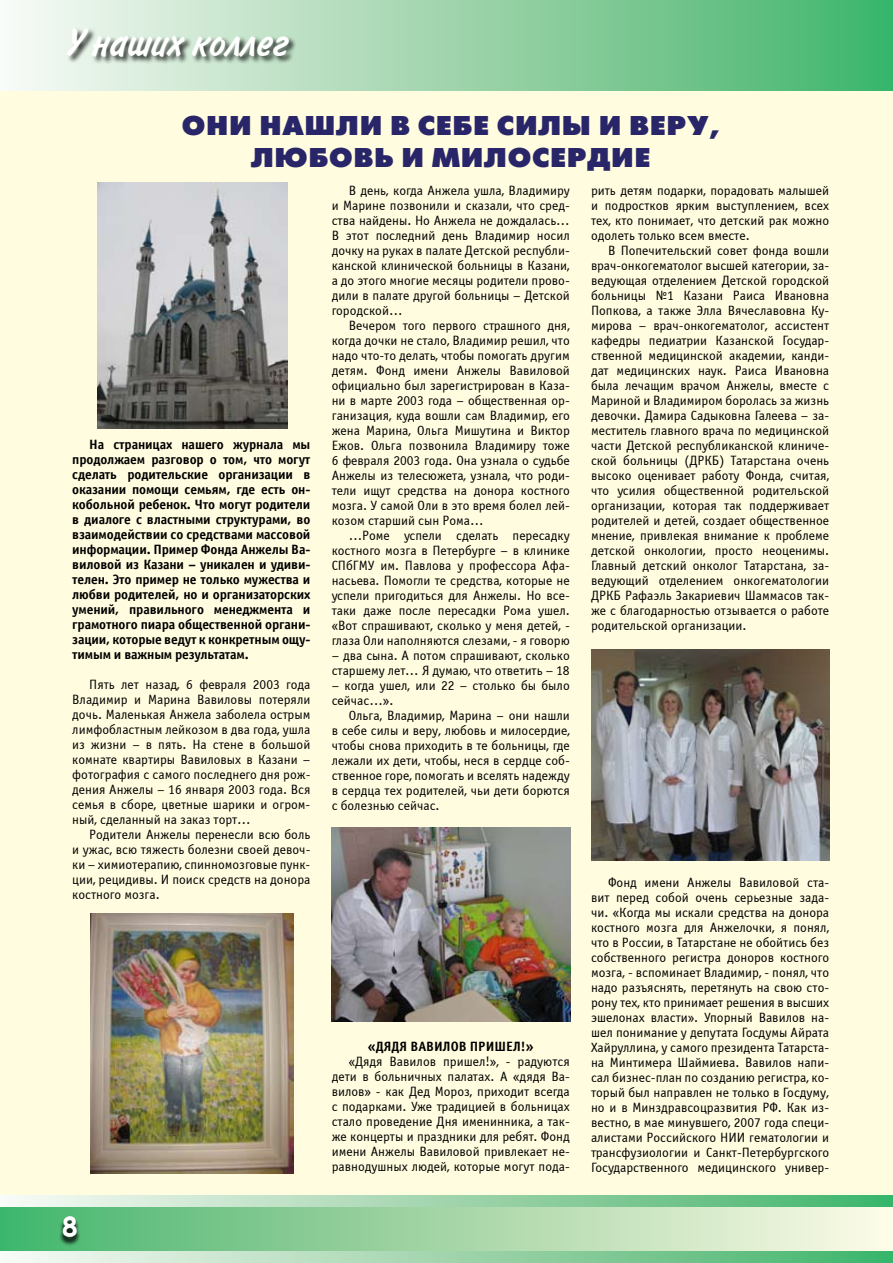
<style>
.page{position:relative;width:893px;height:1263px;background:#fffcdf}
.page>*{position:absolute;margin:0;border:0;box-sizing:border-box;transform-origin:0 0}
.t1{font:39px "Inform C";color:#fff}
.t2{font:27px/32.4px "Futuris XC";letter-spacing:.025em;color:#292569;text-align:center}
.t3{font:700 25.5px "Comic Sans MS";color:#fff}
.t4{font:13.5px/15px "Officina Sans C";color:#000;text-align:justify}
.t5{font:700 13.5px/15px "Officina Sans C";letter-spacing:-.01em;color:#000;text-align:justify}
</style>
<div class="page">
<svg style="left:0;top:1195px;width:893px;height:68px;background:#9bd4ac"></svg>
<div style="left:0;top:0;width:893px;height:91px;background:linear-gradient(to right,#fbf9f5,#41b369)"></div>
<div style="left:0;top:1208px;width:893px;height:42px;background:linear-gradient(to right,#46b46b,#fffae5)"></div>
<div style="left:59px;top:1216px;width:79px;height:47px;background:#000;opacity:.75"></div>
<div style="left:59px;top:1216px;width:75px;height:47px;background:#000;opacity:.75"></div>
<div style="left:66px;top:28px;width:776px;height:64px;background:#000;opacity:.75"></div>
<img style="left:98px;top:183px;width:189px;height:246px">
<img style="left:90px;top:913px;width:203px;height:261px">
<img style="left:332px;top:827px;width:239px;height:194px">
<img style="left:591px;top:650px;width:238px;height:210px">
<h1 class="t1" style="left:65px;top:20px;width:225px">У наших коллег</h1>
<h2 class="t2" style="left:182px;top:110px;width:539px">Они нашли в себе силы и веру, любовь и милосердие</h2>
<p class="t4" style="left:332px;top:183px;width:240px;text-indent:17px">В день, когда Анжела ушла, Владимиру и Марине позвонили и сказали, что сред&shy;ства найдены. Но Анжела не дождалась… В этот последний день Владимир носил дочку на руках в палате Детской республи&shy;канской клинической больницы в Казани, а до этого многие месяцы родители прово&shy;дили в палате другой больницы – Детской городской…</p>
<p class="t4" style="left:332px;top:318px;width:240px;text-indent:17px">Вечером того первого страшного дня, когда дочки не стало, Владимир решил, что надо что-то делать, чтобы помогать другим детям. Фонд имени Анжелы Вавиловой официально был зарегистрирован в Каза&shy;ни в марте 2003 года – общественная ор&shy;ганизация, куда вошли сам Владимир, его жена Марина, Ольга Мишутина и Виктор Ежов. Ольга позвонила Владимиру тоже 6 февраля 2003 года. Она узнала о судьбе Анжелы из телесюжета, узнала, что роди&shy;тели ищут средства на донора костного мозга. У самой Оли в это время болел лей&shy;козом старший сын Рома…</p>
<p class="t4" style="left:332px;top:528px;width:240px;text-indent:17px">…Роме успели сделать пересадку костного мозга в Петербурге – в клинике СПбГМУ им. Павлова у профессора Афа&shy;насьева. Помогли те средства, которые не успели пригодиться для Анжелы. Но все&shy;таки даже после пересадки Рома ушел. «Вот спрашивают, сколько у меня детей, - глаза Оли наполняются слезами, - я говорю</p>
<p class="t4" style="left:332px;top:648px;width:240px">– два сына. А потом спрашивают, сколько старшему лет… Я думаю, что ответить – 18</p>
<p class="t4" style="left:332px;top:678px;width:240px">– когда ушел, или 22 – столько бы было сейчас…».</p>
<p class="t4" style="left:332px;top:708px;width:240px;text-indent:17px">Ольга, Владимир, Марина – они нашли в себе силы и веру, любовь и милосердие, чтобы снова приходить в те больницы, где лежали их дети, чтобы, неся в сердце соб&shy;ственное горе, помогать и вселять надежду в сердца тех родителей, чьи дети борются с болезнью сейчас.</p>
<p class="t4" style="left:591px;top:183px;width:240px">рить детям подарки, порадовать малышей и подростков ярким выступлением, всех тех, кто понимает, что детский рак можно одолеть только всем вместе.</p>
<p class="t4" style="left:591px;top:243px;width:240px;text-indent:17px">В Попечительский совет фонда вошли врач-онкогематолог высшей категории, за&shy;ведующая отделением Детской городской больницы №1 Казани Раиса Ивановна Попкова, а также Элла Вячеславовна Ку&shy;мирова – врач-онкогематолог, ассистент кафедры педиатрии Казанской Государ&shy;ственной медицинской академии, канди&shy;дат медицинских наук. Раиса Ивановна была лечащим врачом Анжелы, вместе с Мариной и Владимиром боролась за жизнь девочки. Дамира Садыковна Галеева – за&shy;меститель главного врача по медицинской части Детской республиканской клиниче&shy;ской больницы (ДРКБ) Татарстана очень высоко оценивает работу Фонда, считая, что усилия общественной родительской организации, которая так поддерживает родителей и детей, создает общественное мнение, привлекая внимание к проблеме детской онкологии, просто неоценимы.<br>Главный детский онколог Татарстана, за&shy;ведующий отделением онкогематологии ДРКБ Рафаэль Закариевич Шаммасов так&shy;же с благодарностью отзывается о работе родительской организации.</p>
<p class="t5" style="left:72px;top:437px;width:240px;text-indent:17px">На страницах нашего журнала мы продолжаем разговор о том, что могут сделать родительские организации в оказании помощи семьям, где есть он&shy;кобольной ребенок. Что могут родители в диалоге с властными структурами, во взаимодействии со средствами массовой информации. П ример Фонда Анжелы Ва&shy;виловой из Казани – уникален и удиви&shy;телен. Это пример не только мужества и любви родителей, но и организаторских умений, правильного менеджмента и грамотного пиара общественной органи&shy;зации, которые ведут к конкретным ощу&shy;тимым и важным результатам.</p>
<p class="t4" style="left:72px;top:677px;width:240px;text-indent:17px">Пять лет назад, 6 февраля 2003 года Владимир и Марина Вавиловы потеряли дочь. Маленькая Анжела заболела острым лимфобластным лейкозом в два года, ушла из жизни – в пять. На стене в большой комнате квартиры Вавиловых в Казани – фотография с самого последнего дня рож&shy;дения Анжелы – 16 января 2003 года. Вся семья в сборе, цветные шарики и огром&shy;ный, сделанный на заказ торт…</p>
<p class="t4" style="left:72px;top:827px;width:240px;text-indent:17px">Родители Анжелы перенесли всю боль и ужас, всю тяжесть болезни своей девоч&shy;ки – химиотерапию, спинномозговые пунк&shy;ции, рецидивы. И поиск средств на донора костного мозга.</p>
<p class="t4" style="left:591px;top:875px;width:240px;text-indent:17px">Фонд имени Анжелы Вавиловой ста&shy;вит перед собой очень серьезные зада&shy;чи. «Когда мы искали средства на донора костного мозга для Анжелочки, я понял, что в России, в Татарстане не обойтись без собственного регистра доноров костного мозга, - вспоминает Владимир, - понял, что надо разъяснять, перетянуть на свою сто&shy;рону тех, кто принимает решения в высших эшелонах власти». Упорный Вавилов на&shy;шел понимание у депутата Госдумы Айрата Хайруллина, у самого президента Татарста&shy;на Минтимера Шаймиева. Вавилов напи&shy;сал бизнес-план по созданию регистра, ко&shy;торый был направлен не только в Госдуму, но и в Минздравсоцразвития РФ. Как из&shy;вестно, в мае минувшего, 2007 года специ&shy;алистами Российского НИИ гематологии и трансфузиологии и Санкт-Петербургского Государственного медицинского универ-</p>
<p class="t5" style="left:368px;top:1039px;width:168px">«Дядя Вавилов приш ел!»</p>
<p class="t4" style="left:332px;top:1054px;width:240px;text-indent:17px">«Дядя Вавилов пришел!», - радуются дети в больничных палатах. А «дядя Ва&shy;вилов» - как Дед Мороз, приходит всегда с подарками. Уже традицией в больницах стало проведение Дня именинника, а так&shy;же концерты и праздники для ребят. Фонд имени Анжелы Вавиловой привлекает не&shy;равнодушных людей, которые могут пода-</p>
<h3 class="t3" style="left:62px;top:1208px;width:17px">8</h3>
</div>
